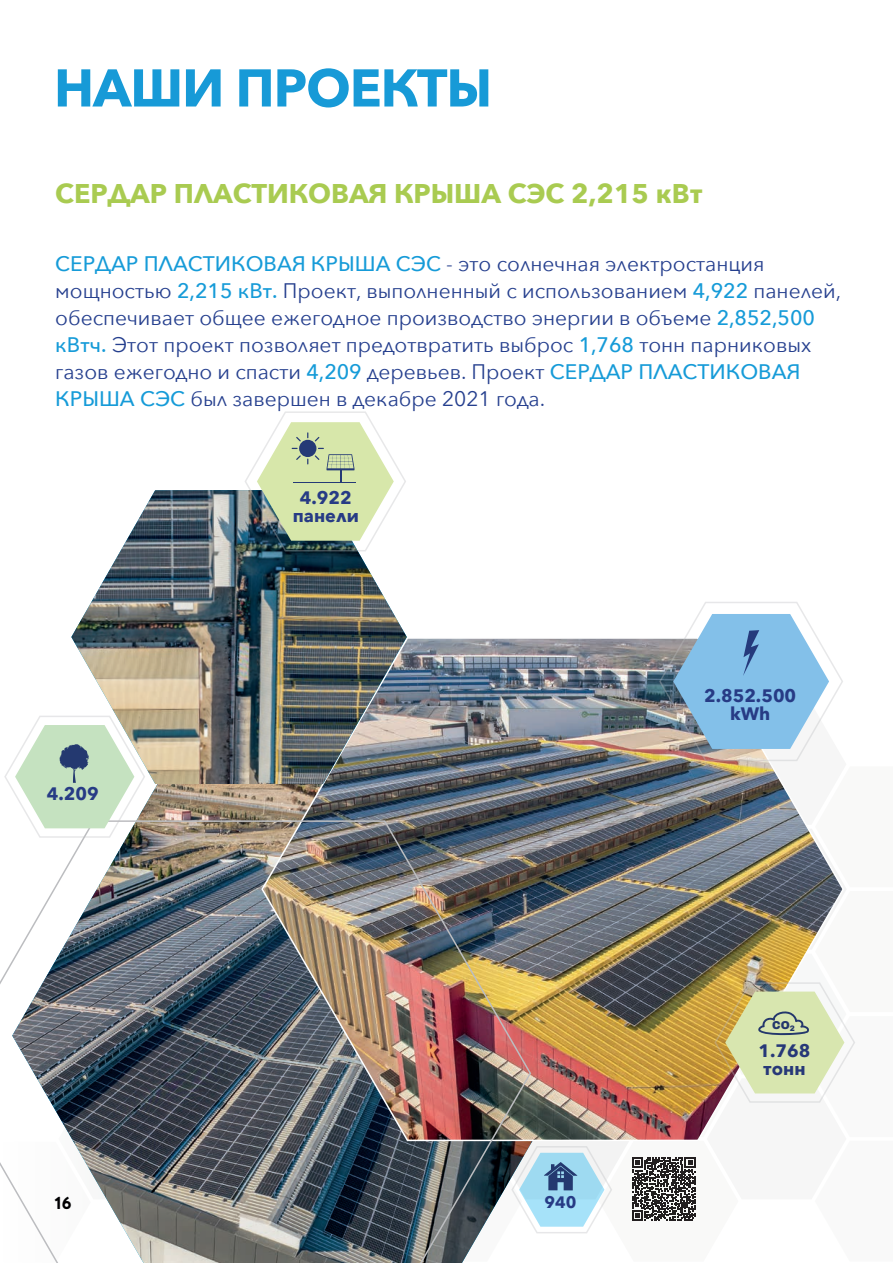
<style>
.page{position:relative;width:893px;height:1263px;background:#fff}
.page>*{position:absolute;margin:0;border:0;box-sizing:border-box;transform-origin:0 0}
.t1{font:700 52.5px "Avenir Next";letter-spacing:-.02em;color:#179ad7}
.t2{font:700 27px "Avenir Next";color:#a9cb51}
.t3{font:21px/27px "Avenir Next";color:#253f8e}
.t4{font:700 18px/18px "Avenir Next";color:#273b85;text-align:center}
.t5{font:700 18px/18px "Avenir Next";color:#273878}
.t6{font:700 18px "Halis R";color:#000001}
.t7{font:700 16.5px "Avenir Next";color:#273b85}
.t8{font:900 11.1px "Archivo";color:#24376c}
.s1{font-weight:500;color:#169bd8}
</style>
<div class="page">
<img style="left:92px;top:490px;width:294px;height:110px">
<svg style="left:244px;top:411px;width:162px;height:141px"></svg>
<img style="left:0;top:600px;width:855px;height:663px">
<h1 class="t1" style="left:54px;top:43px;width:440px">НАШИ ПРОЕКТЫ</h1>
<p class="t2" style="left:55px;top:171px;width:649px">СЕРДАР ПЛАСТИКОВАЯ КРЫША СЭС 2,215 кВт</p>
<p class="t3" style="left:55px;top:249px;width:787px"><span class="s1">СЕРДАР ПЛАСТИКОВАЯ КРЫША СЭС</span> - это солнечная электростанция мощностью <span class="s1">2,215 кВт.</span> Проект, выполненный с использованием <span class="s1">4,922</span> панелей, обеспечивает общее ежегодное производство энергии в объеме <span class="s1">2,852,500 кВтч.</span> Этот проект позволяет предотвратить выброс <span class="s1">1,768</span> тонн парниковых газов ежегодно и спасти <span class="s1">4,209</span> деревьев. Проект <span class="s1">СЕРДАР ПЛАСТИКОВАЯ КРЫША СЭС</span> был завершен в декабре 2021 года.</p>
<p class="t4" style="left:47px;top:785px;width:53px">4.209</p>
<p class="t4" style="left:293px;top:489px;width:67px">4.922 панели</p>
<p class="t6" style="left:54px;top:1191px;width:20px">16</p>
<p class="t7" style="left:545px;top:1188px;width:33px">940</p>
<p class="t4" style="left:704px;top:687px;width:94px">2.852.500 kWh</p>
<p class="t8" style="left:772px;top:1019px;width:24px">CO<sub>2</sub></p>
<p class="t5" style="left:758px;top:1041px;width:53px">1.768 тонн</p>
</div>
